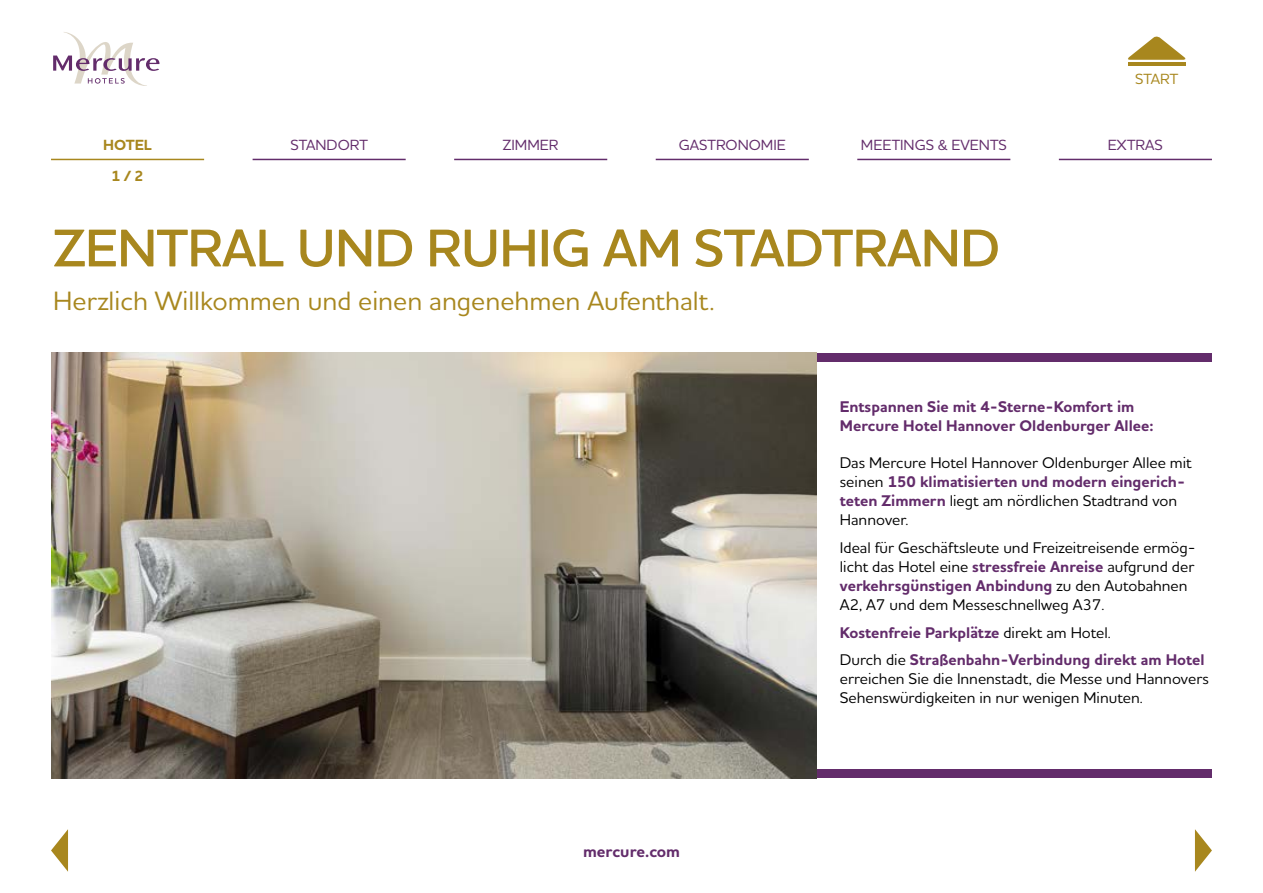
<style>
.page{position:relative;width:1263px;height:893px;background:#fff}
.page>*{position:absolute;margin:0;border:0;box-sizing:border-box;transform-origin:0 0}
.t1{font:600 54px "Houschka Alt Pro";letter-spacing:-.01em;color:#a8871e}
.t2{font:500 27px "Houschka Alt Pro";color:#a8871e}
.t3{font:700 16.5px "Houschka Alt Pro";color:#632c6b}
.t4{font:500 15.75px/18.9px "Houschka Alt Pro";color:#000}
.t5{font:700 15.75px/18.9px "Houschka Alt Pro";color:#632c6b}
.t6{font:500 15px "Houschka Alt Pro";color:#632c6b}
.t7{font:700 15px/32px "Houschka Alt Pro";color:#a8871e;text-align:center}
.t8{font:500 15px "Houschka Alt Pro";color:#a8871e}
.s1{font-weight:700;color:#632c6b}
.s2{font-weight:500;color:#000}
</style>
<div class="page">
<div style="left:816px;top:353px;width:396px;height:8px;background:#632c6b"></div>
<div style="left:816px;top:770px;width:396px;height:8px;background:#632c6b"></div>
<img style="left:51px;top:353px;width:765px;height:425px">
<svg style="left:51px;top:829px;width:17px;height:43px"></svg>
<svg style="left:1195px;top:829px;width:17px;height:43px"></svg>
<hr style="left:51px;top:159px;width:153px;height:1px;background:#a8871e">
<hr style="left:253px;top:159px;width:153px;height:1px;background:#632c6b">
<hr style="left:454px;top:159px;width:153px;height:1px;background:#632c6b">
<hr style="left:656px;top:159px;width:153px;height:1px;background:#632c6b">
<hr style="left:857px;top:159px;width:153px;height:1px;background:#632c6b">
<hr style="left:1059px;top:159px;width:153px;height:1px;background:#632c6b">
<svg style="left:1128px;top:36px;width:58px;height:30px"></svg>
<svg style="left:53px;top:32px;width:106px;height:54px"></svg>
<p class="t8" style="left:1135px;top:69px;width:45px">START</p>
<p class="t7" style="left:103px;top:129px;width:51px">HOTEL<br>1 / 2</p>
<p class="t6" style="left:290px;top:135px;width:79px">STANDORT</p>
<p class="t6" style="left:503px;top:135px;width:57px">ZIMMER</p>
<p class="t6" style="left:679px;top:135px;width:109px">GASTRONOMIE</p>
<p class="t6" style="left:861px;top:135px;width:147px">MEETINGS &amp; EVENTS</p>
<p class="t6" style="left:1108px;top:135px;width:57px">EXTRAS</p>
<h1 class="t1" style="left:54px;top:213px;width:948px">ZENTRAL UND RUHIG AM STADTRAND</h1>
<h2 class="t2" style="left:53px;top:283px;width:663px">Herzlich Willkommen und einen angenehmen Aufenthalt.</h2>
<p class="t3" style="left:583px;top:840px;width:98px">mercure.com</p>
<p class="t5" style="left:840px;top:397px;width:315px">Entspannen Sie mit 4-Sterne-Komfort im<br>Mercure Hotel Hannover Oldenburger Allee:</p>
<p class="t4" style="left:840px;top:453px;width:353px">Das Mercure Hotel Hannover Oldenburger Allee mit seinen <span class="s1">150 klimatisierten und modern eingerich&shy;teten Zimmern</span> liegt am nördlichen Stadtrand von Hannover.</p>
<p class="t4" style="left:840px;top:538px;width:357px">Ideal für Geschäftsleute und Freizeitreisende ermög&shy;licht das Hotel eine <span class="s1">stressfreie Anreise</span> aufgrund der <span class="s1">verkehrsgünstigen Anbindung</span> zu den Autobahnen A2, A7 und dem Messeschnellweg A37.</p>
<p class="t5" style="left:840px;top:619px;width:366px;line-height:27.9px">Kostenfreie Parkplätze <span class="s2">direkt am Hotel.<br>Durch die</span> Straßenbahn-Verbindung direkt am Hotel</p>
<p class="t4" style="left:840px;top:669px;width:371px">erreichen Sie die Innenstadt, die Messe und Hannovers<br>Sehenswürdigkeiten in nur wenigen Minuten.</p>
</div>
